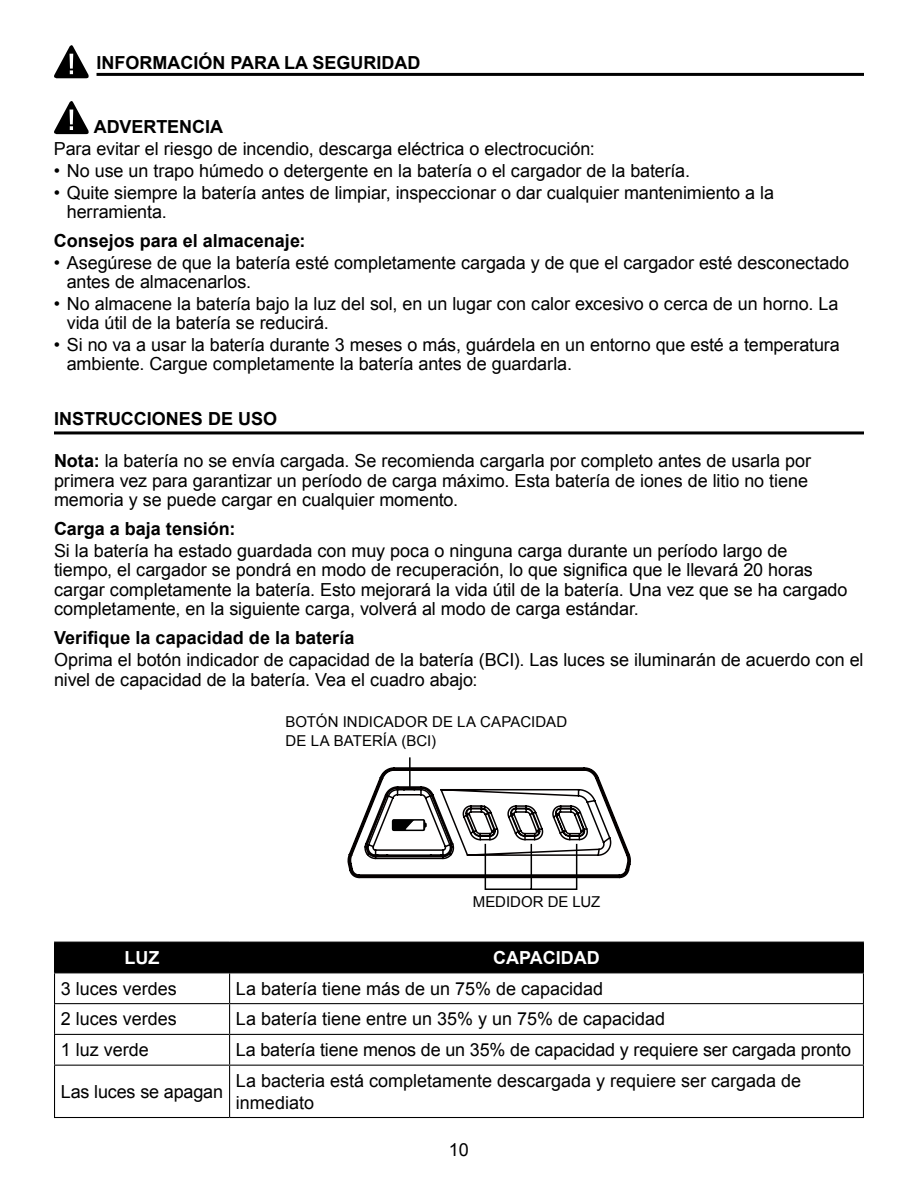
<style>
.page{position:relative;width:918px;height:1188px;background:#fff}
.page>*{position:absolute;margin:0;border:0;box-sizing:border-box;transform-origin:0 0}
.t1{font:18px/19.5px "Arial";letter-spacing:-.005em;color:#000}
.t2{font:700 18px "Arial";color:#000}
.t3{font:700 18px "Arial";color:#fff}
.t4{font:15px/19.5px "Arial";letter-spacing:.005em;color:#000}
.s1{font-weight:700}
</style>
<div class="page">
<hr style="left:97px;top:73px;width:767px;height:3px;background:#000">
<svg style="left:54px;top:45px;width:35px;height:33px"></svg>
<svg style="left:54px;top:101px;width:35px;height:33px"></svg>
<hr style="left:54px;top:431px;width:810px;height:3px;background:#000">
<div style="left:54px;top:942px;width:810px;height:30px;background:#000"></div>
<hr style="left:54px;top:972px;width:176px;height:1px;background:#000">
<hr style="left:54px;top:973px;width:1px;height:30px;background:#000">
<hr style="left:230px;top:972px;width:634px;height:1px;background:#000">
<hr style="left:229px;top:973px;width:1px;height:30px;background:#000">
<hr style="left:863px;top:973px;width:1px;height:30px;background:#000">
<hr style="left:54px;top:1003px;width:176px;height:1px;background:#000">
<hr style="left:54px;top:1004px;width:1px;height:30px;background:#000">
<hr style="left:230px;top:1003px;width:634px;height:1px;background:#000">
<hr style="left:229px;top:1004px;width:1px;height:30px;background:#000">
<hr style="left:863px;top:1004px;width:1px;height:30px;background:#000">
<hr style="left:54px;top:1034px;width:176px;height:1px;background:#000">
<hr style="left:54px;top:1035px;width:1px;height:30px;background:#000">
<hr style="left:230px;top:1034px;width:634px;height:1px;background:#000">
<hr style="left:229px;top:1035px;width:1px;height:30px;background:#000">
<hr style="left:863px;top:1035px;width:1px;height:30px;background:#000">
<hr style="left:54px;top:1065px;width:176px;height:1px;background:#000">
<hr style="left:54px;top:1066px;width:1px;height:51px;background:#000">
<hr style="left:230px;top:1065px;width:634px;height:1px;background:#000">
<hr style="left:229px;top:1066px;width:1px;height:51px;background:#000">
<hr style="left:863px;top:1066px;width:1px;height:51px;background:#000">
<hr style="left:54px;top:1117px;width:176px;height:1px;background:#000">
<hr style="left:230px;top:1117px;width:634px;height:1px;background:#000">
<hr style="left:409px;top:757px;width:2px;height:30px;background:#000">
<svg style="left:347px;top:766px;width:284px;height:124px"></svg>
<p class="t2" style="left:97px;top:51px;width:325px">INFORMACIÓN PARA LA SEGURIDAD</p>
<p class="t2" style="left:94px;top:115px;width:131px">ADVERTENCIA</p>
<p class="t1" style="left:54px;top:139px;width:542px">Para evitar el riesgo de incendio, descarga eléctrica o electrocución:</p>
<p class="t1" style="left:54px;top:161px;width:638px">• No use un trapo húmedo o detergente en la batería o el cargador de la batería.</p>
<p class="t1" style="left:67px;top:183px;width:709px;text-indent:-13px">• Quite siempre la batería antes de limpiar, inspeccionar o dar cualquier mantenimiento a la herramienta.</p>
<p class="t2" style="left:54px;top:229px;width:253px">Consejos para el almacenaje:</p>
<p class="t1" style="left:67px;top:253px;width:784px;text-indent:-13px">• Asegúrese de que la batería esté completamente cargada y de que el cargador esté desconectado antes de almacenarlos.</p>
<p class="t1" style="left:67px;top:294px;width:773px;text-indent:-13px">• No almacene la batería bajo la luz del sol, en un lugar con calor excesivo o cerca de un horno. La vida útil de la batería se reducirá.</p>
<p class="t1" style="left:67px;top:335px;width:775px;text-indent:-13px">• Si no va a usar la batería durante 3 meses o más, guárdela en un entorno que esté a temperatura ambiente. Cargue completamente la batería antes de guardarla.</p>
<p class="t2" style="left:54px;top:407px;width:225px">INSTRUCCIONES DE USO</p>
<p class="t1" style="left:54px;top:451px;width:759px"><span class="s1">Nota:</span> la batería no se envía cargada. Se recomienda cargarla por completo antes de usarla por primera vez para garantizar un período de carga máximo. Esta batería de iones de litio no tiene memoria y se puede cargar en cualquier momento.</p>
<p class="t2" style="left:54px;top:517px;width:183px">Carga a baja tensión:</p>
<p class="t1" style="left:54px;top:541px;width:795px">Si la batería ha estado guardada con muy poca o ninguna carga durante un período largo de tiempo, el cargador se pondrá en modo de recuperación, lo que significa que le llevará 20 horas cargar completamente la batería. Esto mejorará la vida útil de la batería. Una vez que se ha cargado completamente, en la siguiente carga, volverá al modo de carga estándar.</p>
<p class="t2" style="left:54px;top:626px;width:302px">Verifique la capacidad de la batería</p>
<p class="t1" style="left:54px;top:650px;width:811px">Oprima el botón indicador de capacidad de la batería (BCI). Las luces se iluminarán de acuerdo con el nivel de capacidad de la batería. Vea el cuadro abajo:</p>
<p class="t4" style="left:286px;top:712px;width:283px">BOTÓN INDICADOR DE LA CAPACIDAD<br>DE LA BATERÍA (BCI)</p>
<p class="t4" style="left:473px;top:892px;width:129px">MEDIDOR DE LUZ</p>
<p class="t3" style="left:125px;top:946px;width:36px">LUZ</p>
<p class="t3" style="left:493px;top:946px;width:108px">CAPACIDAD</p>
<p class="t1" style="left:61px;top:979px;width:118px">3 luces verdes</p>
<p class="t1" style="left:236px;top:979px;width:369px">La batería tiene más de un 75% de capacidad</p>
<p class="t1" style="left:61px;top:1010px;width:118px">2 luces verdes</p>
<p class="t1" style="left:236px;top:1010px;width:431px">La batería tiene entre un 35% y un 75% de capacidad</p>
<p class="t1" style="left:61px;top:1040px;width:90px">1 luz verde</p>
<p class="t1" style="left:236px;top:1040px;width:617px">La batería tiene menos de un 35% de capacidad y requiere ser cargada pronto</p>
<p class="t1" style="left:61px;top:1082px;width:164px">Las luces se apagan</p>
<p class="t1" style="left:236px;top:1070px;width:567px;line-height:21.6px">La bacteria está completamente descargada y requiere ser cargada de inmediato</p>
<p class="t1" style="left:449px;top:1140px;width:22px">10</p>
</div>
